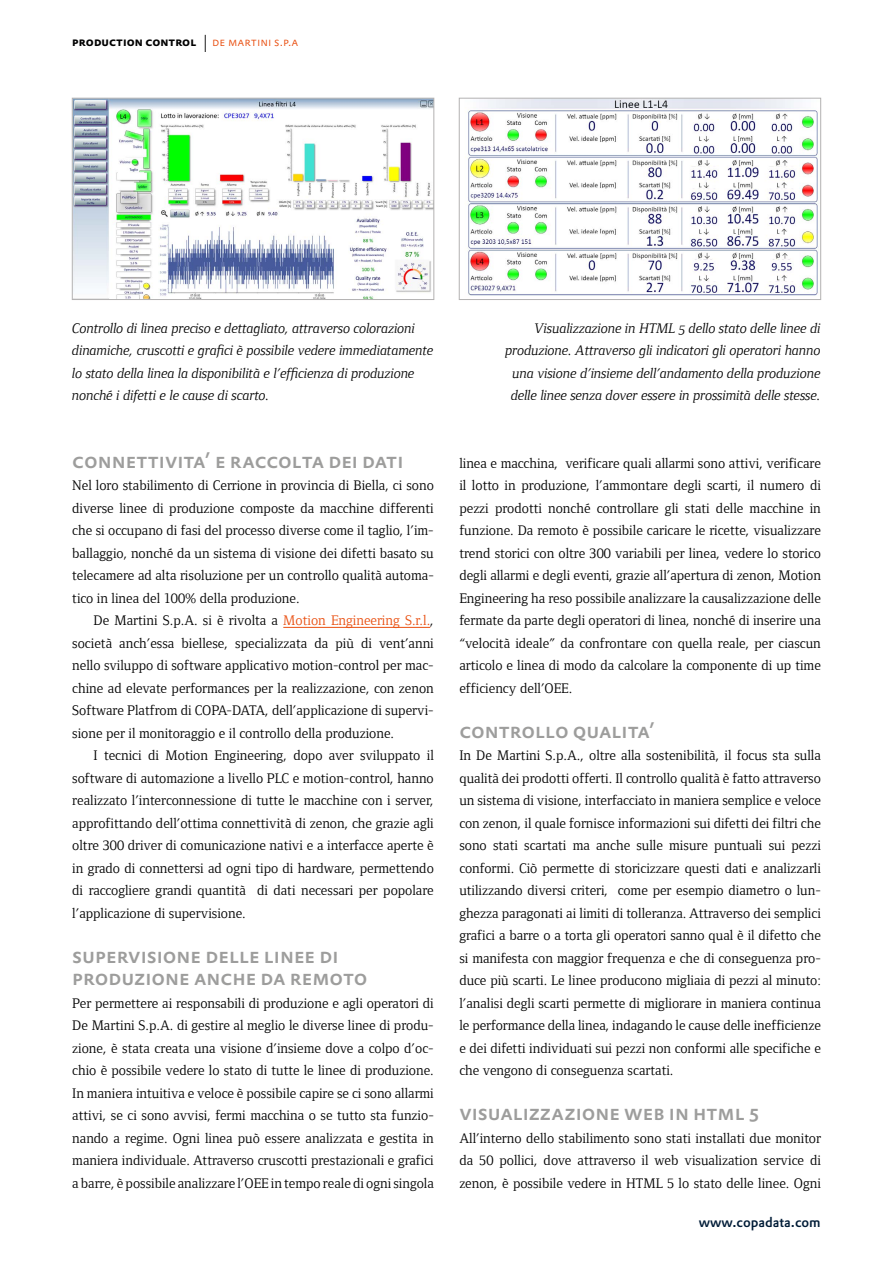
<style>
.page{position:relative;width:893px;height:1263px;background:#fff}
.page>*{position:absolute;margin:0;border:0;box-sizing:border-box;transform-origin:0 0}
.t1{font:500 21px/22.5px "DTL Prokyon TOT Caps";color:#9d9d9c}
.t2{font:14.25px/22.5px "Foundry Form Serif";color:#000;text-align:justify}
.t3{font:14.25px/22.5px "Foundry Form Serif Italic OSF";color:#000;text-align:right}
.t4{font:500 13.5px "DTL Prokyon TOT";color:#001c37}
.t5{font:700 12px "DTL Prokyon TOT Caps";letter-spacing:.005em;color:#000}
.s1{font-weight:300;font-size:24px}
.s2{font-weight:300;color:#e94e0f}
.s3{color:#e94e0f}
</style>
<div class="page">
<hr style="left:283px;top:627px;width:147px;height:1px;background:#e94e0f">
<img style="left:74px;top:100px;width:358px;height:198px">
<div style="left:72px;top:98px;width:362px;height:202px;border:1px solid #b3b2b2"></div>
<img style="left:467px;top:100px;width:352px;height:196px">
<div style="left:459px;top:98px;width:362px;height:202px;border:1px solid #b3b2b2"></div>
<p class="t5" style="left:72px;top:34px;width:228px">production control <span class="s1">I</span> <span class="s2">de martini s.p.a</span></p>
<p class="t3" style="left:72px;top:317px;width:363px;text-align:left">Controllo di linea preciso e dettagliato, attraverso colorazioni dinamiche, cruscotti e grafici è possibile vedere immediatamente lo stato della linea la disponibilità e l’efficienza di produzione nonché i difetti e le cause di scarto.</p>
<h1 class="t1" style="left:72px;top:449px;width:333px">CONNETTIVITA’ E RACCOLTA DEI DATI</h1>
<p class="t2" style="left:72px;top:474px;width:363px">Nel loro stabilimento di Cerrione in provincia di Biella, ci sono diverse linee di produzione composte da macchine differenti che si occupano di fasi del processo diverse come il taglio, l’im&shy;ballaggio, nonché da un sistema di visione dei difetti basato su telecamere ad alta risoluzione per un controllo qualità automa&shy;tico in linea del 100% della produzione.</p>
<p class="t2" style="left:72px;top:609px;width:363px;text-indent:21px">De Martini S.p.A. si è rivolta a <span class="s3">Motion Engineering S.r.l.</span>, società anch’essa biellese, specializzata da più di vent’anni nello sviluppo di software applicativo motion-control per mac&shy;chine ad elevate performances per la realizzazione, con zenon Software Platfrom di COPA-DATA, dell’applicazione di supervi&shy;sione per il monitoraggio e il controllo della produzione.</p>
<p class="t2" style="left:72px;top:744px;width:363px;text-indent:21px">I tecnici di Motion Engineering, dopo aver sviluppato il software di automazione a livello PLC e motion-control, hanno realizzato l’interconnessione di tutte le macchine con i server, approfittando dell’ottima connettività di zenon, che grazie agli oltre 300 driver di comunicazione nativi e a interfacce aperte è in grado di connettersi ad ogni tipo di hardware, permettendo di raccogliere grandi quantità di dati necessari per popolare l’applicazione di supervisione.</p>
<h1 class="t1" style="left:72px;top:944px;width:297px">SUPERVISIONE DELLE LINEE DI<br>PRODUZIONE ANCHE DA REMOTO</h1>
<p class="t2" style="left:72px;top:992px;width:363px">Per permettere ai responsabili di produzione e agli operatori di De Martini S.p.A. di gestire al meglio le diverse linee di produ&shy;zione, è stata creata una visione d’insieme dove a colpo d’oc&shy;chio è possibile vedere lo stato di tutte le linee di produzione.<br>In maniera intuitiva e veloce è possibile capire se ci sono allarmi attivi, se ci sono avvisi, fermi macchina o se tutto sta funzio&shy;nando a regime. Ogni linea può essere analizzata e gestita in maniera individuale. Attraverso cruscotti prestazionali e grafici a barre, è possibile analizzare l’OEE in tempo reale di ogni singola</p>
<p class="t3" style="left:505px;top:317px;width:317px">Visualizzazione in HTML 5 dello stato delle linee di produzione. Attraverso gli indicatori gli operatori hanno una visione d’insieme dell’andamento della produzione delle linee senza dover essere in prossimità delle stesse.</p>
<p class="t2" style="left:459px;top:452px;width:363px">linea e macchina, verificare quali allarmi sono attivi, verificare il lotto in produzione, l’ammontare degli scarti, il numero di pezzi prodotti nonché controllare gli stati delle macchine in funzione. Da remoto è possibile caricare le ricette, visualizzare trend storici con oltre 300 variabili per linea, vedere lo storico degli allarmi e degli eventi, grazie all’apertura di zenon, Motion Engineering ha reso possibile analizzare la causalizzazione delle fermate da parte degli operatori di linea, nonché di inserire una “velocità ideale” da confrontare con quella reale, per ciascun articolo e linea di modo da calcolare la componente di up time efficiency dell’OEE.</p>
<h1 class="t1" style="left:459px;top:719px;width:197px">CONTROLLO QUALITA’</h1>
<p class="t2" style="left:459px;top:744px;width:363px">In De Martini S.p.A., oltre alla sostenibilità, il focus sta sulla qualità dei prodotti offerti. Il controllo qualità è fatto attraverso un sistema di visione, interfacciato in maniera semplice e veloce con zenon, il quale fornisce informazioni sui difetti dei filtri che sono stati scartati ma anche sulle misure puntuali sui pezzi conformi. Ciò permette di storicizzare questi dati e analizzarli utilizzando diversi criteri, come per esempio diametro o lun&shy;ghezza paragonati ai limiti di tolleranza. Attraverso dei semplici grafici a barre o a torta gli operatori sanno qual è il difetto che si manifesta con maggior frequenza e che di conseguenza pro&shy;duce più scarti. Le linee producono migliaia di pezzi al minuto: l’analisi degli scarti permette di migliorare in maniera continua le performance della linea, indagando le cause delle inefficienze e dei difetti individuati sui pezzi non conformi alle specifiche e che vengono di conseguenza scartati.</p>
<h1 class="t1" style="left:459px;top:1101px;width:301px">VISUALIZZAZIONE WEB IN HTML 5</h1>
<p class="t2" style="left:459px;top:1127px;width:363px">All’interno dello stabilimento sono stati installati due monitor da 50 pollici, dove attraverso il web visualization service di zenon, è possibile vedere in HTML 5 lo stato delle linee. Ogni</p>
<p class="t4" style="left:699px;top:1213px;width:124px">www.copadata.com</p>
</div>
